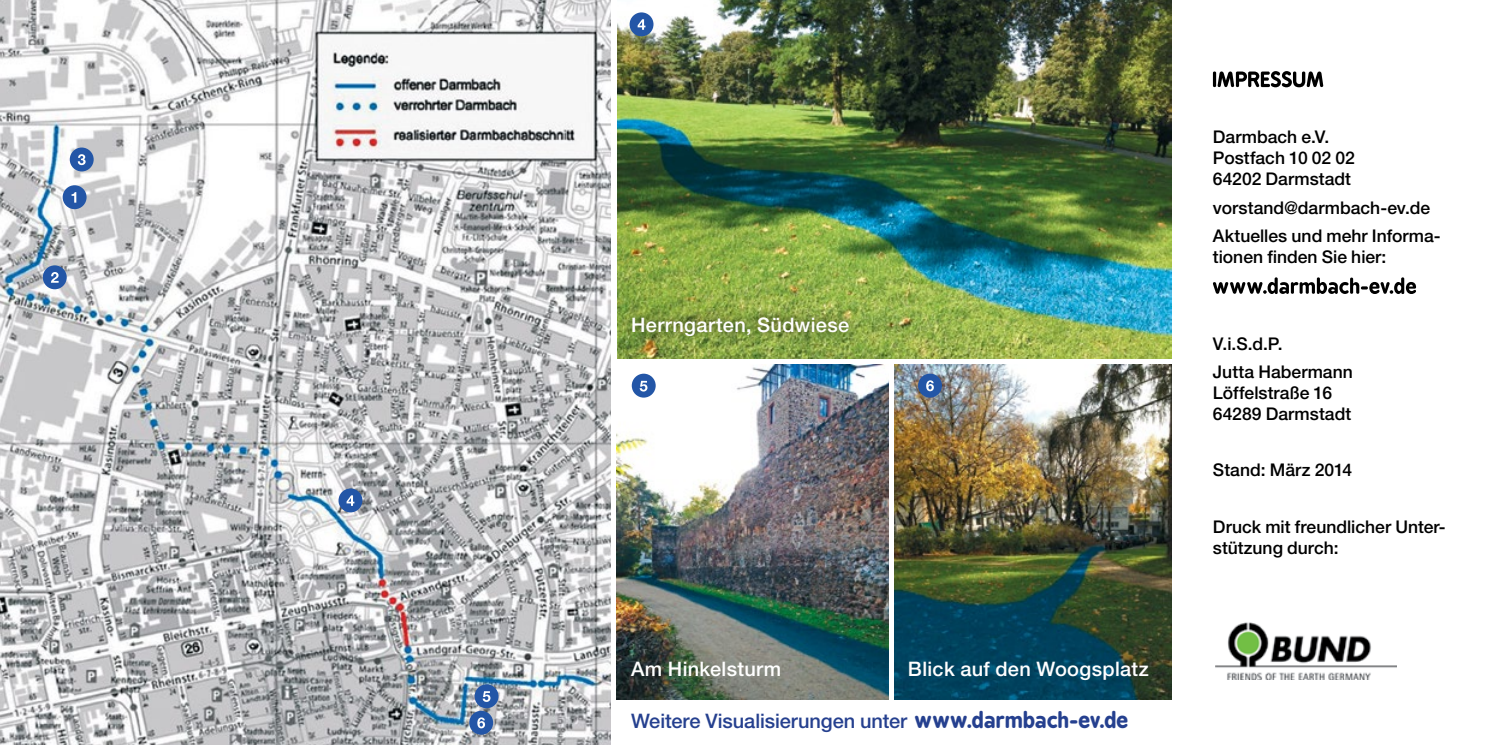
<style>
.page{position:relative;width:1489px;height:745px;background:#fff}
.page>*{position:absolute;margin:0;border:0;box-sizing:border-box;transform-origin:0 0}
.t1{font:500 20px "Helvetica Neue LT";letter-spacing:.015em;color:#fff}
.t2{font:500 20px "Helvetica Neue LT";letter-spacing:-.005em;color:#25408f}
.t3{font:500 17.5px/21px "Helvetica Neue LT";color:#000}
.s1{font-family:"B Preplay";font-weight:700;font-size:21px}
</style>
<div class="page">
<img style="left:0;top:0;width:610px;height:744px">
<img style="left:894px;top:364px;width:277px;height:335px">
<img style="left:617px;top:364px;width:271px;height:335px">
<div style="left:63px;top:185px;width:24px;height:24px;background:#2356a7;border-radius:50%"></div>
<svg style="left:72px;top:192px;width:4px;height:10px"></svg>
<div style="left:43px;top:265px;width:24px;height:24px;background:#2356a7;border-radius:50%"></div>
<svg style="left:51px;top:272px;width:8px;height:10px"></svg>
<div style="left:70px;top:147px;width:24px;height:24px;background:#2356a7;border-radius:50%"></div>
<svg style="left:78px;top:154px;width:8px;height:11px"></svg>
<img style="left:618px;top:0;width:553px;height:358px">
<div style="left:629px;top:12px;width:24px;height:24px;background:#2356a7;border-radius:50%"></div>
<svg style="left:637px;top:19px;width:8px;height:11px"></svg>
<div style="left:338px;top:488px;width:24px;height:24px;background:#2356a7;border-radius:50%"></div>
<svg style="left:346px;top:495px;width:8px;height:10px"></svg>
<div style="left:918px;top:373px;width:23px;height:24px;background:#2356a7;border-radius:50%"></div>
<svg style="left:926px;top:380px;width:7px;height:11px"></svg>
<div style="left:631px;top:373px;width:24px;height:24px;background:#2356a7;border-radius:50%"></div>
<svg style="left:639px;top:380px;width:8px;height:11px"></svg>
<div style="left:469px;top:710px;width:24px;height:24px;background:#2356a7;border-radius:50%"></div>
<svg style="left:477px;top:717px;width:8px;height:10px"></svg>
<div style="left:474px;top:684px;width:24px;height:23px;background:#2356a7;border-radius:50%"></div>
<svg style="left:482px;top:691px;width:8px;height:10px"></svg>
<div style="left:620px;top:305px;width:240px;height:41px;background:#000;opacity:.75"></div>
<svg style="left:1212px;top:71px;width:111px;height:16px"></svg>
<svg style="left:1213px;top:277px;width:202px;height:17px"></svg>
<img style="left:1215px;top:622px;width:181px;height:56px">
<p class="t1" style="left:631px;top:313px;width:220px">Herrngarten, Südwiese</p>
<p class="t1" style="left:631px;top:657px;width:152px">Am Hinkelsturm</p>
<p class="t1" style="left:907px;top:657px;width:242px">Blick auf den Woogsplatz</p>
<p class="t2" style="left:631px;top:708px;width:499px">Weitere Visualisierungen unter <span class="s1">www.darmbach-ev.de</span></p>
<p class="t3" style="left:1212px;top:126px;width:143px">Darmbach e.V.<br>Postfach 10 02 02<br>64202 Darmstadt</p>
<p class="t3" style="left:1212px;top:193px;width:229px;line-height:28px">vorstand@darmbach-ev.de<br>Aktuelles und mehr Informa-</p>
<p class="t3" style="left:1212px;top:245px;width:175px">tionen finden Sie hier:</p>
<p class="t3" style="left:1212px;top:329px;width:141px;line-height:28px">V.i.S.d.P.<br>Jutta Habermann</p>
<p class="t3" style="left:1212px;top:382px;width:140px">Löffelstraße 16<br>64289 Darmstadt</p>
<p class="t3" style="left:1212px;top:459px;width:141px">Stand: März 2014</p>
<p class="t3" style="left:1212px;top:515px;width:234px">Druck mit freundlicher Unter&shy;stützung durch:</p>
</div>
